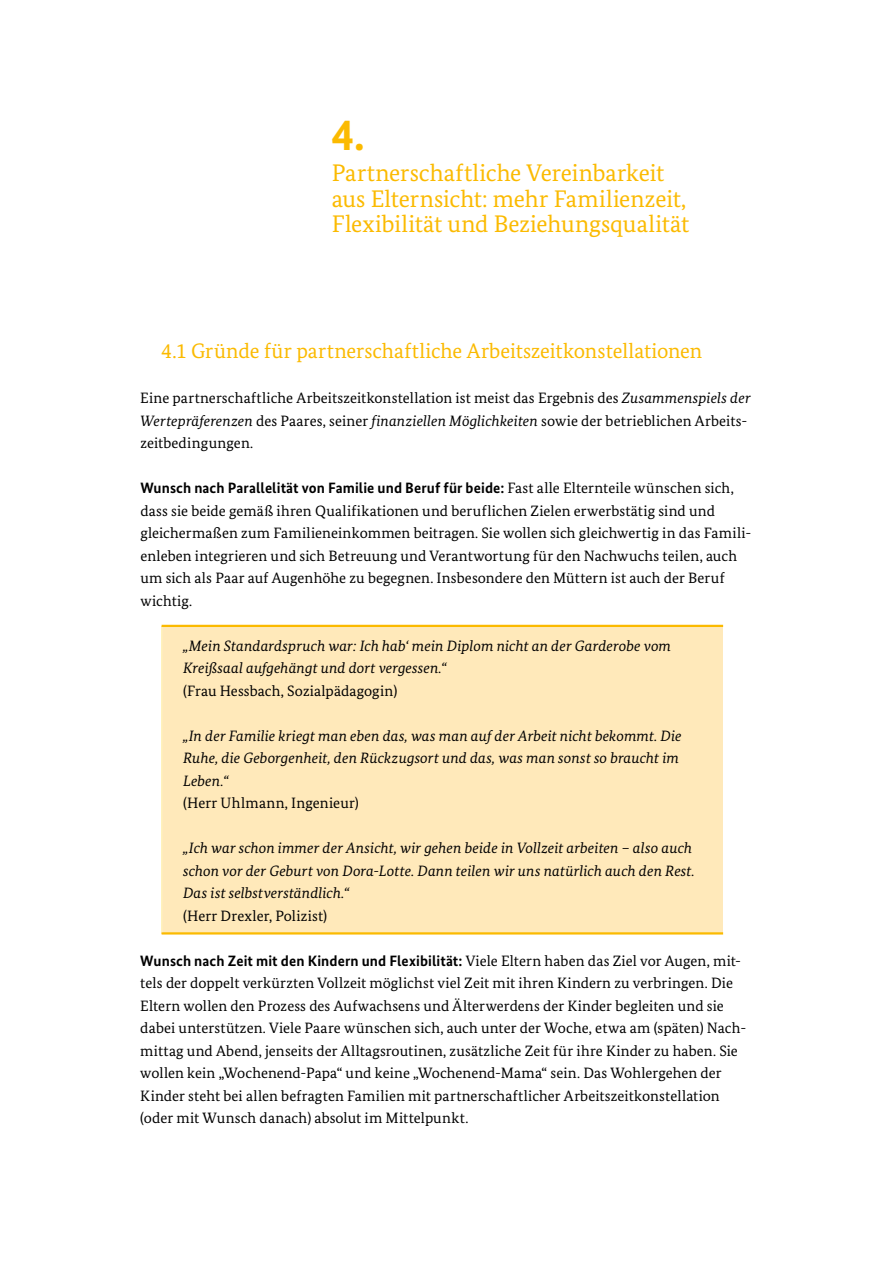
<style>
.page{position:relative;width:893px;height:1263px;background:#fff}
.page>*{position:absolute;margin:0;border:0;box-sizing:border-box;transform-origin:0 0}
.Kapitelüberschrift{font:700 45px "Bundes Sans";color:#fbba00}
.Kapitelüberschrift-2{font:24px/25.5px "Bundes Serif";color:#fbba00}
._1_1_Head{font:21px "Bundes Serif";color:#fbba00}
.Fließtext{font:15px/22.5px "Bundes Serif";letter-spacing:.005em;color:#000}
.Zitate{font:italic 15px/22.5px "Bundes Serif";letter-spacing:.01em;color:#000}
.Fließtext_ohne_Absta{font:15px/22.5px "Bundes Serif";letter-spacing:.005em;color:#000}
.s1{font-style:italic}
.s2{font-family:"Bundes Sans";font-weight:700}
.s3{font-style:normal}
</style>
<div class="page">
<div style="left:162px;top:626px;width:561px;height:307px;background:#ffe9ba"></div>
<hr style="left:162px;top:625px;width:561px;height:2px;background:#fbba00">
<hr style="left:162px;top:932px;width:561px;height:2px;background:#fbba00">
<hr style="left:162px;top:627px;width:1px;height:305px;background:#fff7be">
<p class="Kapitelüberschrift" style="left:332px;top:107px;width:35px">4.</p>
<p class="Kapitelüberschrift-2" style="left:332px;top:160px;width:359px">Partnerschaftliche Vereinbarkeit aus Elternsicht: mehr Familienzeit,<br>Flexibilität und Beziehungsqualität</p>
<h1 class="_1_1_Head" style="left:162px;top:338px;width:542px">4.1 Gründe für partnerschaftliche Arbeitszeitkonstellationen</h1>
<p class="Fließtext_ohne_Absta" style="left:140px;top:387px;width:612px">Eine partnerschaftliche Arbeitszeitkonstellation ist meist das Ergebnis des <span class="s1">Zusammenspiels der<br>Wertepräferenzen</span> des Paares, seiner <span class="s1">finanziellen Möglichkeiten</span> sowie der betrieblichen Arbeits&shy;zeitbedingungen.</p>
<p class="Fließtext" style="left:140px;top:477px;width:612px"><span class="s2">Wunsch nach Parallelität von Familie und Beruf für beide:</span> Fast alle Elternteile wünschen sich, dass sie beide gemäß ihren Qualifikationen und beruflichen Zielen erwerbstätig sind und gleichermaßen zum Familieneinkommen beitragen. Sie wollen sich gleichwertig in das Famili&shy;enleben integrieren und sich Betreuung und Verantwortung für den Nachwuchs teilen, auch um sich als Paar auf Augenhöhe zu begegnen. Insbesondere den Müttern ist auch der Beruf wichtig.</p>
<p class="Zitate" style="left:183px;top:634px;width:489px">„Mein Standardspruch war: Ich hab‘ mein Diplom nicht an der Garderobe vom<br>Kreißsaal aufgehängt und dort vergessen.“<br><span class="s3">(Frau Hessbach, Sozialpädagogin)</span></p>
<p class="Zitate" style="left:183px;top:724px;width:500px">„In der Familie kriegt man eben das, was man auf der Arbeit nicht bekommt. Die Ruhe, die Geborgenheit, den Rückzugsort und das, was man sonst so braucht im Leben.“<br><span class="s3">(Herr Uhlmann, Ingenieur)</span></p>
<p class="Zitate" style="left:183px;top:837px;width:513px">„Ich war schon immer der Ansicht, wir gehen beide in Vollzeit arbeiten – also auch schon vor der Geburt von Dora-Lotte. Dann teilen wir uns natürlich auch den Rest.<br>Das ist selbstverständlich.“<br><span class="s3">(Herr Drexler, Polizist)</span></p>
<p class="Fließtext" style="left:140px;top:949px;width:607px"><span class="s2">Wunsch nach Zeit mit den Kindern und Flexibilität:</span> Viele Eltern haben das Ziel vor Augen, mit&shy;tels der doppelt verkürzten Vollzeit möglichst viel Zeit mit ihren Kindern zu verbringen. Die Eltern wollen den Prozess des Aufwachsens und Älterwerdens der Kinder begleiten und sie dabei unterstützen. Viele Paare wünschen sich, auch unter der Woche, etwa am (späten) Nach&shy;mittag und Abend, jenseits der Alltagsroutinen, zusätzliche Zeit für ihre Kinder zu haben. Sie wollen kein „Wochenend-Papa“ und keine „Wochenend-Mama“ sein. Das Wohlergehen der Kinder steht bei allen befragten Familien mit partnerschaftlicher Arbeitszeitkonstellation (oder mit Wunsch danach) absolut im Mittelpunkt.</p>
</div>
